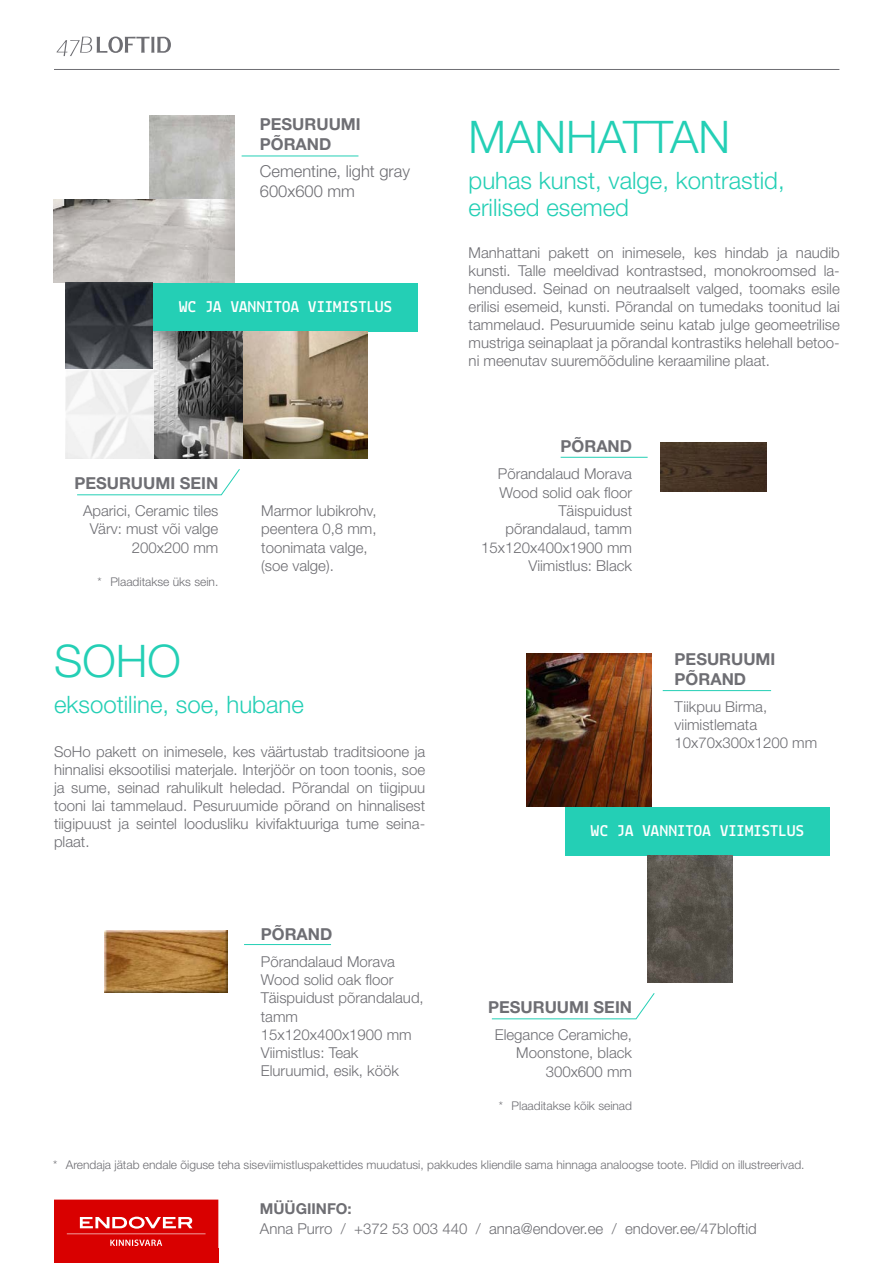
<style>
.page{position:relative;width:893px;height:1263px;background:#fff}
.page>*{position:absolute;margin:0;border:0;box-sizing:border-box;transform-origin:0 0}
.t1{font:300 45px "Helvetica Neue LT Std";color:#24cfb5}
.t2{font:300 24px "Helvetica Neue LT Std";color:#24cfb5}
.t3{font:700 16.5px "Helvetica Neue LT Std";color:#6e6e73}
.t4{font:700 16.5px "Lekton";letter-spacing:.01em;color:#fff}
.t5{font:300 16.5px "Helvetica Neue LT Std";color:#6e6e73}
.Paragraph_Style_1{font:300 15px/18px "Helvetica Neue LT Std";color:#6e6e73}
.t6{font:700 15px "Helvetica Neue LT Std";color:#6e6e73}
.t7{font:300 12px "Helvetica Neue LT Std";color:#6e6e73}
</style>
<div class="page">
<hr style="left:663px;top:690px;width:108px;height:1px;background:#24cfb5">
<hr style="left:244px;top:944px;width:87px;height:1px;background:#24cfb5">
<hr style="left:561px;top:457px;width:87px;height:1px;background:#24cfb5">
<svg style="left:491px;top:993px;width:164px;height:26px"></svg>
<div style="left:565px;top:807px;width:264px;height:48px;background:#24cfb5"></div>
<img style="left:104px;top:930px;width:124px;height:63px">
<img style="left:527px;top:653px;width:125px;height:153px">
<img style="left:648px;top:855px;width:84px;height:127px">
<img style="left:661px;top:443px;width:106px;height:48px">
<hr style="left:242px;top:156px;width:116px;height:1px;background:#24cfb5">
<svg style="left:77px;top:469px;width:163px;height:27px"></svg>
<div style="left:153px;top:283px;width:265px;height:48px;background:#24cfb5"></div>
<img style="left:154px;top:331px;width:214px;height:127px">
<img style="left:149px;top:116px;width:86px;height:84px">
<img style="left:53px;top:200px;width:182px;height:83px">
<img style="left:65px;top:283px;width:89px;height:175px">
<svg style="left:54px;top:1199px;width:164px;height:50px;background:#dd1d1d"></svg>
<hr style="left:54px;top:69px;width:785px;height:1px;background:#6e6e73">
<svg style="left:57px;top:37px;width:114px;height:19px"></svg>
<div style="left:54px;top:1249px;width:164px;height:14px;background:#d90000"></div>
<p class="t3" style="left:260px;top:114px;width:102px">PESURUUMI</p>
<p class="t3" style="left:260px;top:134px;width:73px">PÕRAND</p>
<p class="t5" style="left:260px;top:161px;width:152px">Cementine, light gray</p>
<p class="t5" style="left:260px;top:181px;width:97px">600x600 mm</p>
<p class="t4" style="left:179px;top:297px;width:215px">WC JA VANNITOA VIIMISTLUS</p>
<p class="t3" style="left:74px;top:473px;width:145px">PESURUUMI SEIN</p>
<p class="Paragraph_Style_1" style="left:83px;top:501px;width:137px">Aparici, Ceramic tiles</p>
<p class="Paragraph_Style_1" style="left:90px;top:520px;width:130px">Värv: must või valge</p>
<p class="Paragraph_Style_1" style="left:132px;top:538px;width:88px">200x200 mm</p>
<p class="t7" style="left:98px;top:574px;width:122px">* Plaaditakse üks sein.</p>
<p class="Paragraph_Style_1" style="left:261px;top:501px;width:117px">Marmor lubikrohv,</p>
<p class="Paragraph_Style_1" style="left:261px;top:520px;width:117px">peentera 0,8 mm,</p>
<p class="Paragraph_Style_1" style="left:261px;top:538px;width:108px">toonimata valge,</p>
<p class="Paragraph_Style_1" style="left:261px;top:556px;width:74px">(soe valge).</p>
<p class="t1" style="left:54px;top:634px;width:128px">SOHO</p>
<p class="t2" style="left:54px;top:690px;width:251px">eksootiline, soe, hubane</p>
<p class="Paragraph_Style_1" style="left:54px;top:742px;width:373px;text-align:justify">SoHo pakett on inimesele, kes väärtustab traditsioone ja hinnalisi eksootilisi materjale. Interjöör on toon toonis, soe ja sume, seinad rahulikult heledad. Põrandal on tiigipuu tooni lai tammelaud. Pesuruumide põrand on hinnalisest tiigipuust ja seintel loodusliku kivifaktuuriga tume seina&shy;plaat.</p>
<p class="t3" style="left:261px;top:923px;width:73px">PÕRAND</p>
<p class="Paragraph_Style_1" style="left:261px;top:952px;width:136px">Põrandalaud Morava<br>Wood solid oak floor</p>
<p class="Paragraph_Style_1" style="left:261px;top:988px;width:164px">Täispuidust põrandalaud, tamm</p>
<p class="Paragraph_Style_1" style="left:261px;top:1025px;width:152px">15x120x400x1900 mm</p>
<p class="Paragraph_Style_1" style="left:261px;top:1043px;width:99px">Viimistlus: Teak</p>
<p class="Paragraph_Style_1" style="left:261px;top:1062px;width:140px">Eluruumid, esik, köök</p>
<p class="t1" style="left:469px;top:110px;width:263px">MANHATTAN</p>
<p class="t2" style="left:469px;top:166px;width:318px">puhas kunst, valge, kontrastid,</p>
<p class="t2" style="left:469px;top:193px;width:162px">erilised esemed</p>
<p class="Paragraph_Style_1" style="left:469px;top:243px;width:373px;text-align:justify">Manhattani pakett on inimesele, kes hindab ja naudib kunsti. Talle meeldivad kontrastsed, monokroomsed la&shy;hendused. Seinad on neutraalselt valged, toomaks esile erilisi esemeid, kunsti. Põrandal on tumedaks toonitud lai tammelaud. Pesuruumide seinu katab julge geomeetrilise mustriga seinaplaat ja põrandal kontrastiks helehall betoo&shy;ni meenutav suuremõõduline keraamiline plaat.</p>
<p class="t3" style="left:561px;top:436px;width:73px">PÕRAND</p>
<p class="Paragraph_Style_1" style="left:498px;top:465px;width:136px">Põrandalaud Morava<br>Wood solid oak floor</p>
<p class="Paragraph_Style_1" style="left:559px;top:501px;width:75px">Täispuidust</p>
<p class="Paragraph_Style_1" style="left:505px;top:520px;width:128px">põrandalaud, tamm</p>
<p class="Paragraph_Style_1" style="left:481px;top:538px;width:152px">15x120x400x1900 mm</p>
<p class="Paragraph_Style_1" style="left:528px;top:556px;width:105px">Viimistlus: Black</p>
<p class="t3" style="left:675px;top:649px;width:102px">PESURUUMI</p>
<p class="t3" style="left:675px;top:669px;width:73px">PÕRAND</p>
<p class="Paragraph_Style_1" style="left:675px;top:697px;width:94px">Tiikpuu Birma,</p>
<p class="Paragraph_Style_1" style="left:675px;top:715px;width:84px">viimistlemata</p>
<p class="Paragraph_Style_1" style="left:675px;top:734px;width:144px">10x70x300x1200 mm</p>
<p class="t4" style="left:591px;top:821px;width:215px">WC JA VANNITOA VIIMISTLUS</p>
<p class="t3" style="left:488px;top:997px;width:145px">PESURUUMI SEIN</p>
<p class="Paragraph_Style_1" style="left:495px;top:1025px;width:139px">Elegance Ceramiche,</p>
<p class="Paragraph_Style_1" style="left:516px;top:1044px;width:117px">Moonstone, black</p>
<p class="Paragraph_Style_1" style="left:546px;top:1062px;width:88px">300x600 mm</p>
<p class="t7" style="left:499px;top:1098px;width:135px">* Plaaditakse kõik seinad</p>
<p class="t7" style="left:53px;top:1157px;width:753px">* Arendaja jätab endale õiguse teha siseviimistluspakettides muudatusi, pakkudes kliendile sama hinnaga analoogse toote. Pildid on illustreerivad.</p>
<p class="t6" style="left:260px;top:1199px;width:93px">MÜÜGIINFO:</p>
<p class="Paragraph_Style_1" style="left:260px;top:1219px;width:498px">Anna Purro / +372 53 003 440 / anna@endover.ee / endover.ee/47bloftid</p>
</div>
